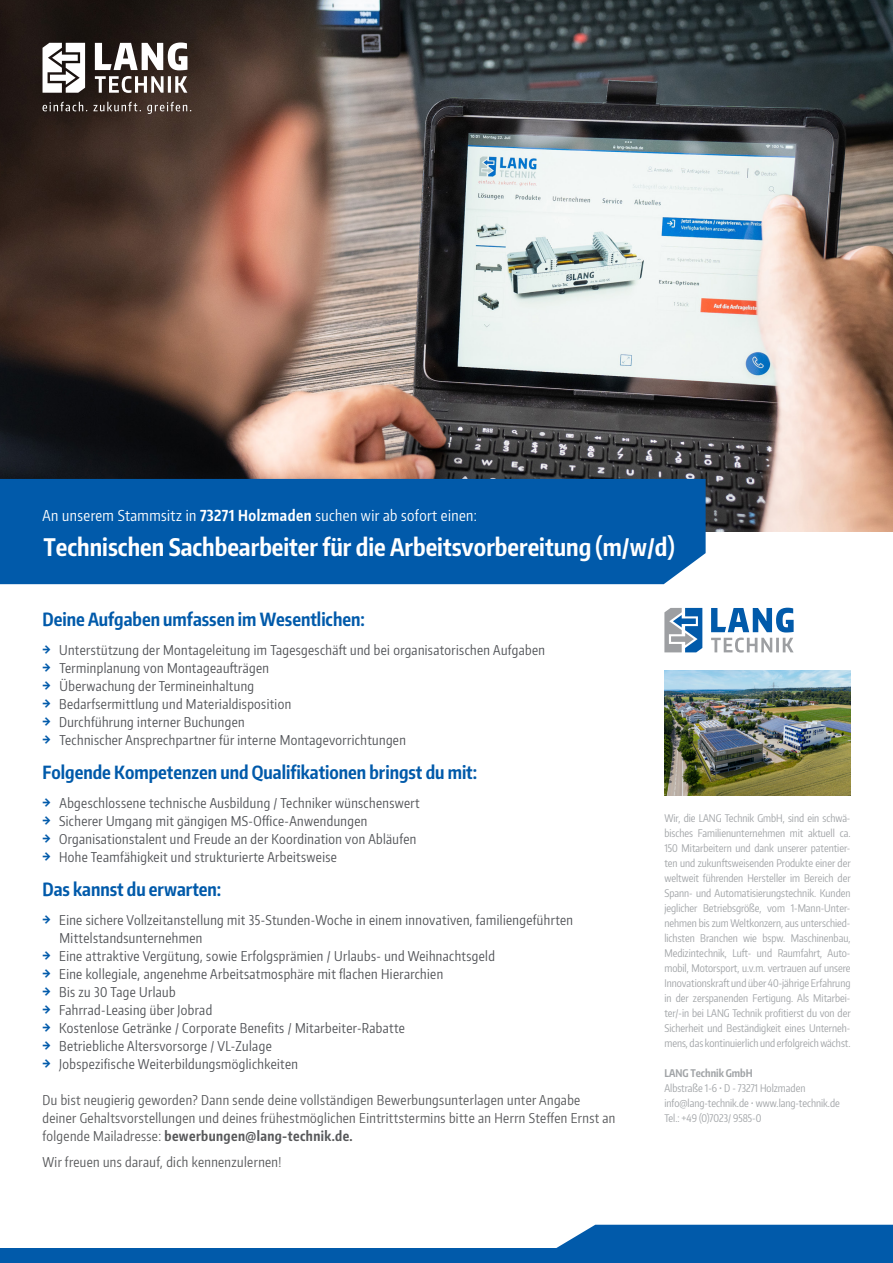
<style>
.page{position:relative;width:893px;height:1263px;background:#fff}
.page>*{position:absolute;margin:0;border:0;box-sizing:border-box;transform-origin:0 0}
.copy{font:700 24px "Encode Sans Compressed";color:#fff}
.copy_headline{font:700 18px "Encode Sans Compressed";color:#015aaa}
.copy-2{font:15px "Encode Sans Compressed";letter-spacing:.03em;color:#fff}
.t1{font:13.5px/18px "Encode Sans Compressed";letter-spacing:.03em;color:#505256}
.copy-3{font:13.5px/18px "Encode Sans Compressed";letter-spacing:.03em;color:#57585a}
.small{font:10.5px/15px "Encode Sans Compressed";color:#a1a4a7;text-align:justify}
.small-2{font:700 10.5px "Encode Sans Compressed";color:#a1a4a7}
.s1{font-weight:700}
.s2{font-weight:700;color:#015aaa}
</style>
<div class="page">
<img style="left:0;top:0;width:893px;height:531px">
<svg style="left:95px;top:43px;width:92px;height:27px"></svg>
<svg style="left:95px;top:76px;width:92px;height:17px"></svg>
<svg style="left:43px;top:43px;width:42px;height:50px"></svg>
<svg style="left:43px;top:102px;width:148px;height:12px;background:#564a45"></svg>
<div style="left:0;top:479px;width:706px;height:105px;background:#015aaa"></div>
<svg style="left:711px;top:608px;width:83px;height:45px"></svg>
<svg style="left:664px;top:608px;width:38px;height:44px"></svg>
<img style="left:664px;top:670px;width:186px;height:126px">
<div style="left:0;top:1248px;width:893px;height:15px;background:#015aaa"></div>
<div style="left:556px;top:1225px;width:337px;height:23px;background:#015aaa"></div>
<p class="copy-2" style="left:43px;top:505px;width:436px">An unserem Stammsitz in <span class="s1">73271 Holzmaden</span> suchen wir ab sofort einen:</p>
<p class="copy" style="left:43px;top:531px;width:633px">Technischen Sachbearbeiter für die Arbeitsvorbereitung (m/w/d)</p>
<p class="copy_headline" style="left:43px;top:608px;width:324px">Deine Aufgaben umfassen im Wesentlichen:</p>
<p class="t1" style="left:43px;top:640px;width:504px"><span class="s2">→</span> Unterstützung der Montageleitung im Tagesgeschäft und bei organisatorischen Aufgaben</p>
<p class="t1" style="left:43px;top:658px;width:228px"><span class="s2">→</span> Terminplanung von Montageaufträgen</p>
<p class="t1" style="left:43px;top:676px;width:213px"><span class="s2">→</span> Überwachung der Termineinhaltung</p>
<p class="t1" style="left:43px;top:694px;width:250px"><span class="s2">→</span> Bedarfsermittlung und Materialdisposition</p>
<p class="t1" style="left:43px;top:712px;width:204px"><span class="s2">→</span> Durchführung interner Buchungen</p>
<p class="t1" style="left:43px;top:730px;width:365px"><span class="s2">→</span> Technischer Ansprechpartner für interne Montagevorrichtungen</p>
<p class="copy_headline" style="left:43px;top:761px;width:436px">Folgende Kompetenzen und Qualifikationen bringst du mit:</p>
<p class="t1" style="left:43px;top:793px;width:379px"><span class="s2">→</span> Abgeschlossene technische Ausbildung / Techniker wünschenswert</p>
<p class="t1" style="left:43px;top:811px;width:326px"><span class="s2">→</span> Sicherer Umgang mit gängigen MS-Office-Anwendungen</p>
<p class="t1" style="left:43px;top:829px;width:375px"><span class="s2">→</span> Organisationstalent und Freude an der Koordination von Abläufen</p>
<p class="t1" style="left:43px;top:847px;width:296px"><span class="s2">→</span> Hohe Teamfähigkeit und strukturierte Arbeitsweise</p>
<p class="copy_headline" style="left:43px;top:878px;width:180px">Das kannst du erwarten:</p>
<p class="t1" style="left:60px;top:910px;width:515px;text-indent:-17px"><span class="s2">→</span> Eine sichere Vollzeitanstellung mit 35-Stunden-Woche in einem innovativen, familiengeführten<br>Mittelstandsunternehmen</p>
<p class="t1" style="left:43px;top:946px;width:454px"><span class="s2">→</span> Eine attraktive Vergütung, sowie Erfolgsprämien / Urlaubs- und Weihnachtsgeld</p>
<p class="t1" style="left:43px;top:964px;width:402px"><span class="s2">→</span> Eine kollegiale, angenehme Arbeitsatmosphäre mit flachen Hierarchien</p>
<p class="t1" style="left:43px;top:982px;width:135px"><span class="s2">→</span> Bis zu 30 Tage Urlaub</p>
<p class="t1" style="left:43px;top:1000px;width:171px"><span class="s2">→</span> Fahrrad-Leasing über Jobrad</p>
<p class="t1" style="left:43px;top:1018px;width:364px"><span class="s2">→</span> Kostenlose Getränke / Corporate Benefits / Mitarbeiter-Rabatte</p>
<p class="t1" style="left:43px;top:1036px;width:231px"><span class="s2">→</span> Betriebliche Altersvorsorge / VL-Zulage</p>
<p class="t1" style="left:43px;top:1054px;width:257px"><span class="s2">→</span> Jobspezifische Weiterbildungsmöglichkeiten</p>
<p class="copy-3" style="left:43px;top:1090px;width:574px">Du bist neugierig geworden? Dann sende deine vollständigen Bewerbungsunterlagen unter Angabe deiner Gehaltsvorstellungen und deines frühestmöglichen Eintrittstermins bitte an Herrn Steffen Ernst an folgende Mailadresse: <span class="s1">bewerbungen@lang-technik.de.</span></p>
<p class="copy-3" style="left:43px;top:1153px;width:240px">Wir freuen uns darauf, dich kennenzulernen!</p>
<p class="small" style="left:664px;top:811px;width:188px">Wir, die LANG Technik GmbH, sind ein schwä&shy;bisches Familienunternehmen mit aktuell ca.<br>150 Mitarbeitern und dank unserer patentier&shy;ten und zukunftsweisenden Produkte einer der weltweit führenden Hersteller im Bereich der Spann- und Automatisierungstechnik. Kunden jeglicher Betriebsgröße, vom 1-Mann-Unter&shy;nehmen bis zum Weltkonzern, aus unterschied&shy;lichsten Branchen wie bspw. Maschinenbau, Medizintechnik, Luft- und Raumfahrt, Auto&shy;mobil, Motorsport, u.v.m. vertrauen auf unsere Innovationskraft und über 40-jährige Erfahrung in der zerspanenden Fertigung. Als Mitarbei&shy;ter/-in bei LANG Technik profitierst du von der Sicherheit und Beständigkeit eines Unterneh&shy;mens, das kontinuierlich und erfolgreich wächst.</p>
<p class="small-2" style="left:664px;top:1066px;width:90px">LANG Technik GmbH</p>
<p class="small" style="left:664px;top:1081px;width:142px">Albstraße 1-6 • D - 73271 Holzmaden</p>
<p class="small" style="left:664px;top:1096px;width:177px">info@lang-technik.de • www.lang-technik.de</p>
<p class="small" style="left:664px;top:1111px;width:98px">Tel.: +49 (0)7023/ 9585-0</p>
</div>
